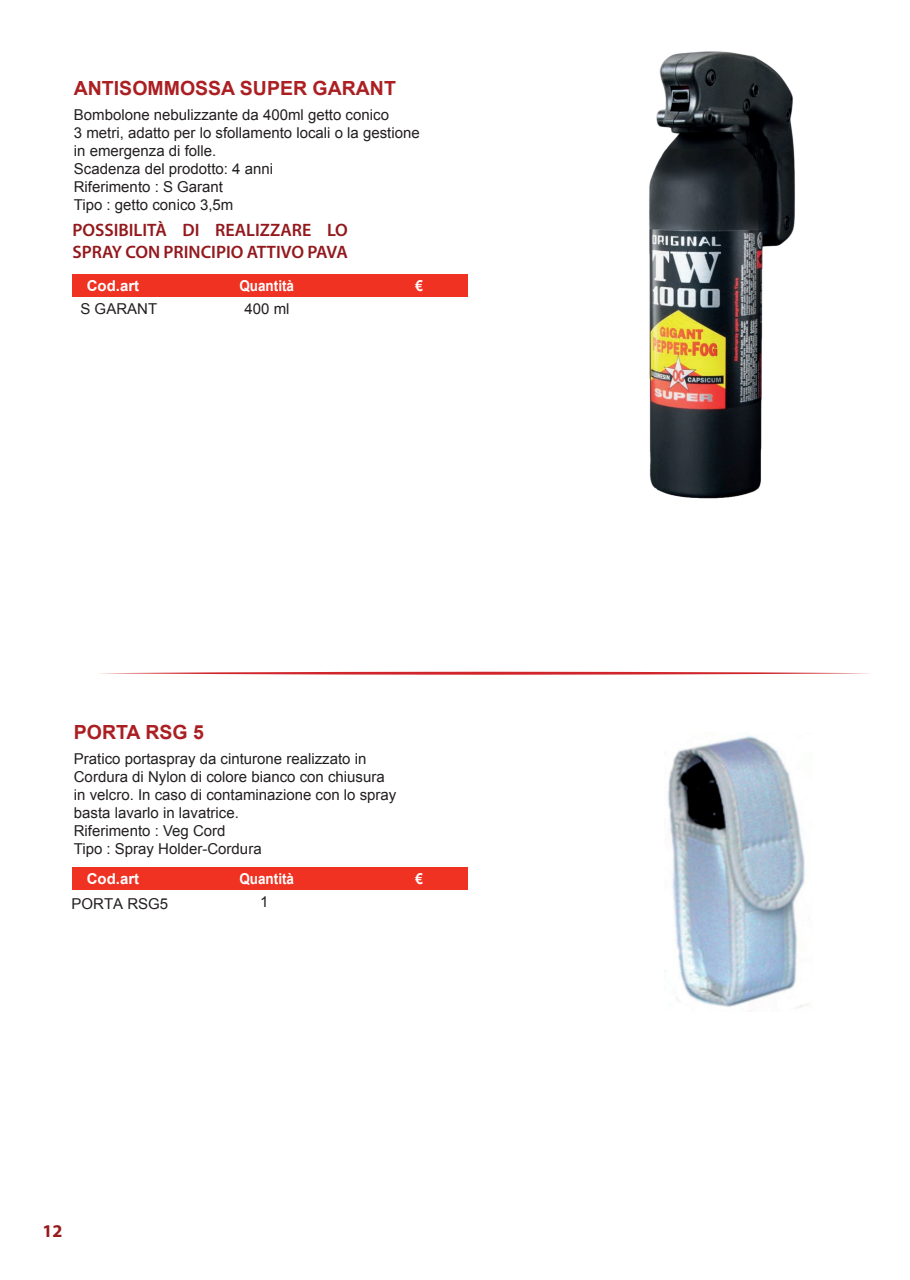
<style>
.page{position:relative;width:910px;height:1280px;background:#fff}
.page>*{position:absolute;margin:0;border:0;box-sizing:border-box;transform-origin:0 0}
.t1{font:700 19.5px "Arial";color:#ab1f22}
.t2{font:600 18px/21.6px "Myriad Pro";color:#93191d}
.t3{font:700 18px "Myriad Pro";color:#971a1d}
.t4{font:15px/18px "Arial";color:#231f20}
.t5{font:700 15px "Arial";color:#fff;scale:.9 1}
.t6{font:700 15px "Arial";color:#fff}
</style>
<div class="page">
<svg style="left:100px;top:672px;width:770px;height:3px"></svg>
<img style="left:667px;top:736px;width:142px;height:272px">
<div style="left:72px;top:274px;width:396px;height:23px;background:#ef3222"></div>
<div style="left:72px;top:867px;width:396px;height:23px;background:#ef3222"></div>
<img style="left:649px;top:51px;width:146px;height:448px">
<h1 class="t1" style="left:74px;top:74px;width:324px">ANTISOMMOSSA SUPER GARANT</h1>
<p class="t4" style="left:74px;top:106px;width:347px">Bombolone nebulizzante da 400ml getto conico<br>3 metri, adatto per lo sfollamento locali o la gestione in emergenza di folle.<br>Scadenza del prodotto: 4 anni<br>Riferimento : S Garant<br>Tipo : getto conico 3,5m</p>
<p class="t2" style="left:72px;top:219px;width:277px">POSSIBILITÀ DI REALIZZARE LO<br>SPRAY CON PRINCIPIO ATTIVO PAVA</p>
<p class="t6" style="left:87px;top:275px;width:54px">Cod.art</p>
<p class="t5" style="left:239px;top:275px;width:62px">Quantità</p>
<p class="t4" style="left:245px;top:300px;width:47px">400 ml</p>
<p class="t4" style="left:80px;top:300px;width:78px">S GARANT</p>
<p class="t5" style="left:415px;top:275px;width:10px">€</p>
<h1 class="t1" style="left:74px;top:718px;width:132px">PORTA RSG 5</h1>
<p class="t4" style="left:74px;top:750px;width:324px">Pratico portaspray da cinturone realizzato in Cordura di Nylon di colore bianco con chiusura in velcro. In caso di contaminazione con lo spray basta lavarlo in lavatrice.<br>Riferimento : Veg Cord<br>Tipo : Spray Holder-Cordura</p>
<p class="t6" style="left:87px;top:868px;width:54px">Cod.art</p>
<p class="t5" style="left:239px;top:868px;width:62px">Quantità</p>
<p class="t4" style="left:260px;top:892px;width:10px">1</p>
<p class="t4" style="left:71px;top:894px;width:98px">PORTA RSG5</p>
<p class="t5" style="left:415px;top:868px;width:10px">€</p>
<p class="t3" style="left:43px;top:1219px;width:21px">12</p>
</div>
